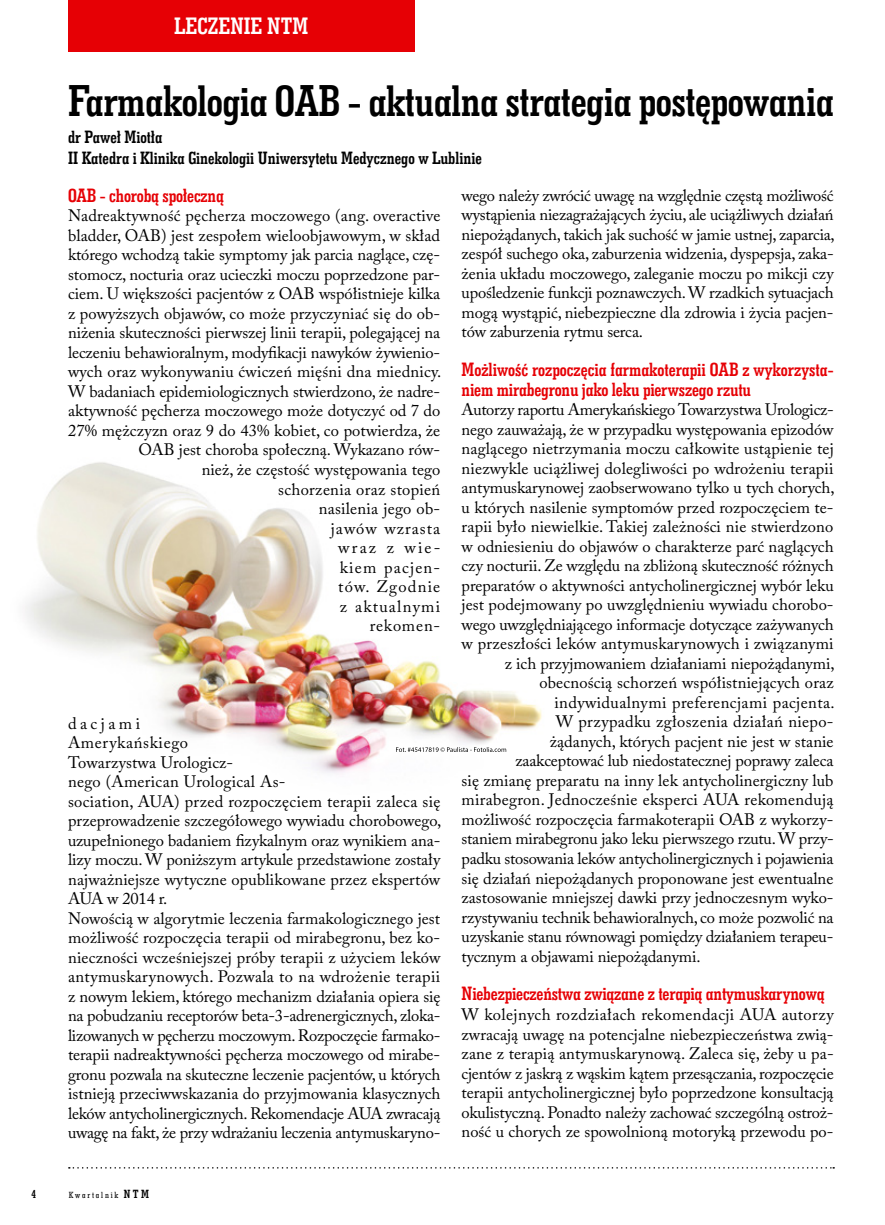
<style>
.page{position:relative;width:885px;height:1225px;background:#fff}
.page>*{position:absolute;margin:0;border:0;box-sizing:border-box;transform-origin:0 0}
.t1{font:45px "Geo Slab 703 Bd Cn EU Normal";letter-spacing:-.01em;color:#000}
.t2{font:24px "Geo Slab 703 Bd Cn EU Normal";color:#fff}
.t3{font:19.5px/19.5px "Geo Slab 703 Bd Cn EU Normal";letter-spacing:-.01em;color:#e60005}
.t4{font:18px/21px "Geo Slab 703 Bd Cn EU Normal";color:#000}
.t5{font:16.5px/19.5px "Adobe Caslon Pro";color:#000;text-align:justify}
.t6{font:16.5px "Adobe Caslon Pro";letter-spacing:-.02em;color:#000}
.t7{font:16.5px "Adobe Caslon Pro";letter-spacing:.025em;color:#000}
.t8{font:16.5px "Adobe Caslon Pro";letter-spacing:.02em;color:#000}
.t9{font:12px "Geo Slab 703 Bd Cn EU Normal";color:#000}
.t10{font:9px "Geo Slab 703 Md Cn EU Normal";letter-spacing:.2em;color:#000}
.s1{font-family:"Geo Slab 703 Bd Cn EU Normal";font-size:12px}
</style>
<div class="page">
<img style="left:25px;top:462px;width:517px;height:311px">
<div style="left:68px;top:0;width:347px;height:51px;background:#e60005"></div>
<svg style="left:69px;top:1167px;width:765px;height:1px"></svg>
<svg style="left:396px;top:747px;width:110px;height:5px"></svg>
<h2 class="t2" style="left:174px;top:11px;width:136px">LECZENIE NTM</h2>
<h1 class="t1" style="left:68px;top:72px;width:767px">Farmakologia OAB - aktualna strategia postępowania</h1>
<p class="t4" style="left:68px;top:126px;width:415px">dr Paweł Miotła<br>II Katedra i Klinika Ginekologii Uniwersytetu Medycznego w Lublinie</p>
<p class="t3" style="left:68px;top:185px;width:157px">OAB - chorobą społeczną</p>
<p class="t5" style="left:68px;top:206px;width:375px;text-align:right">Nadreaktywność pęcherza moczowego (ang. overactive bladder, OAB) jest zespołem wieloobjawowym, w skład którego wchodzą takie symptomy jak parcia naglące, czę&shy;stomocz, nocturia oraz ucieczki moczu poprzedzone par&shy;ciem. U większości pacjentów z OAB współistnieje kilka z powyższych objawów, co może przyczyniać się do ob&shy;niżenia skuteczności pierwszej linii terapii, polegającej na leczeniu behawioralnym, modyfikacji nawyków żywienio&shy;wych oraz wykonywaniu ćwiczeń mięśni dna miednicy.<br>W badaniach epidemiologicznych stwierdzono, że nadre&shy;aktywność pęcherza moczowego może dotyczyć od 7 do 27% mężczyzn oraz 9 do 43% kobiet, co potwierdza, że OAB jest choroba społeczną. Wykazano rów-<br>nież, że częstość występowania tego<br>schorzenia oraz stopień<br>nasilenia jego ob-<br>jawów wzrasta<br>wraz z wie-<br>kiem pacjen-<br>tów. Zgodnie<br>z aktualnymi<br>rekomen-</p>
<p class="t5" style="left:461px;top:185px;width:374px">wego należy zwrócić uwagę na względnie częstą możliwość wystąpienia niezagrażających życiu, ale uciążliwych działań niepożądanych, takich jak suchość w jamie ustnej, zaparcia, zespół suchego oka, zaburzenia widzenia, dyspepsja, zaka&shy;żenia układu moczowego, zaleganie moczu po mikcji czy upośledzenie funkcji poznawczych. W rzadkich sytuacjach mogą wystąpić, niebezpieczne dla zdrowia i życia pacjen&shy;tów zaburzenia rytmu serca.</p>
<p class="t3" style="left:461px;top:359px;width:373px">Możliwość rozpoczęcia farmakoterapii OAB z wykorzysta&shy;niem mirabegronu jako leku pierwszego rzutu</p>
<p class="t6" style="left:461px;top:400px;width:373px">Autorzy raportu Amerykańskiego Towarzystwa Urologicz-</p>
<p class="t5" style="left:461px;top:419px;width:373px">nego zauważają, że w przypadku występowania epizodów</p>
<p class="t5" style="left:461px;top:439px;width:373px">naglącego nietrzymania moczu całkowite ustąpienie tej</p>
<p class="t5" style="left:461px;top:458px;width:373px">niezwykle uciążliwej dolegliwości po wdrożeniu terapii</p>
<p class="t5" style="left:461px;top:478px;width:374px">antymuskarynowej zaobserwowano tylko u tych chorych,</p>
<p class="t5" style="left:461px;top:497px;width:373px">u których nasilenie symptomów przed rozpoczęciem te-</p>
<p class="t5" style="left:461px;top:517px;width:373px">rapii było niewielkie. Takiej zależności nie stwierdzono</p>
<p class="t5" style="left:461px;top:536px;width:373px">w odniesieniu do objawów o charakterze parć naglących</p>
<p class="t5" style="left:461px;top:556px;width:373px">czy nocturii. Ze względu na zbliżoną skuteczność różnych</p>
<p class="t5" style="left:461px;top:575px;width:373px">preparatów o aktywności antycholinergicznej wybór leku</p>
<p class="t5" style="left:461px;top:595px;width:373px">jest podejmowany po uwzględnieniu wywiadu chorobo-</p>
<p class="t5" style="left:461px;top:614px;width:373px">wego uwzględniającego informacje dotyczące zażywanych</p>
<p class="t5" style="left:461px;top:634px;width:373px">w przeszłości leków antymuskarynowych i związanymi</p>
<p class="t5" style="left:505px;top:653px;width:331px">z ich przyjmowaniem działaniami niepożądanymi,</p>
<p class="t5" style="left:539px;top:673px;width:296px">obecnością schorzeń współistniejących oraz</p>
<p class="t7" style="left:554px;top:692px;width:282px">indywidualnymi preferencjami pacjenta.</p>
<p class="t8" style="left:556px;top:712px;width:279px">W przypadku zgłoszenia działań niepo-</p>
<p class="t5" style="left:550px;top:731px;width:285px">żądanych, których pacjent nie jest w stanie</p>
<p class="t5" style="left:515px;top:751px;width:319px">zaakceptować lub niedostatecznej poprawy zaleca</p>
<p class="t5" style="left:461px;top:770px;width:373px">się zmianę preparatu na inny lek antycholinergiczny lub</p>
<p class="t5" style="left:461px;top:790px;width:373px">mirabegron. Jednocześnie eksperci AUA rekomendują</p>
<p class="t5" style="left:461px;top:809px;width:373px">możliwość rozpoczęcia farmakoterapii OAB z wykorzy-</p>
<p class="t5" style="left:461px;top:829px;width:373px">staniem mirabegronu jako leku pierwszego rzutu. W przy-</p>
<p class="t5" style="left:461px;top:848px;width:373px">padku stosowania leków antycholinergicznych i pojawienia</p>
<p class="t5" style="left:461px;top:868px;width:373px">się działań niepożądanych proponowane jest ewentualne</p>
<p class="t5" style="left:461px;top:887px;width:373px">zastosowanie mniejszej dawki przy jednoczesnym wyko-</p>
<p class="t5" style="left:461px;top:907px;width:373px">rzystywaniu technik behawioralnych, co może pozwolić na</p>
<p class="t5" style="left:461px;top:926px;width:373px">uzyskanie stanu równowagi pomiędzy działaniem terapeu-</p>
<p class="t5" style="left:461px;top:946px;width:240px">tycznym a objawami niepożądanymi.</p>
<p class="t3" style="left:461px;top:983px;width:364px">Niebezpieczeństwa związane z terapią antymuskarynową</p>
<p class="t5" style="left:461px;top:1004px;width:373px">W kolejnych rozdziałach rekomendacji AUA autorzy zwracają uwagę na potencjalne niebezpieczeństwa zwią&shy;zane z terapią antymuskarynową. Zaleca się, żeby u pa&shy;cjentów z jaskrą z wąskim kątem przesączania, rozpoczęcie terapii antycholinergicznej było poprzedzone konsultacją okulistyczną. Ponadto należy zachować szczególną ostroż&shy;ność u chorych ze spowolnioną motoryką przewodu po-</p>
<p class="t5" style="left:68px;top:713px;width:375px;text-align:left">dacjami<br>Amerykańskiego<br>Towarzystwa Urologicz-<br>nego (American Urological As-<br>sociation, AUA) przed rozpoczęciem terapii zaleca się przeprowadzenie szczegółowego wywiadu chorobowego, uzupełnionego badaniem fizykalnym oraz wynikiem ana&shy;lizy moczu. W poniższym artykule przedstawione zostały najważniejsze wytyczne opublikowane przez ekspertów AUA w 2014 r.<br>Nowością w algorytmie leczenia farmakologicznego jest możliwość rozpoczęcia terapii od mirabegronu, bez ko&shy;nieczności wcześniejszej próby terapii z użyciem leków antymuskarynowych. Pozwala to na wdrożenie terapii z nowym lekiem, którego mechanizm działania opiera się na pobudzaniu receptorów beta-3-adrenergicznych, zloka&shy;lizowanych w pęcherzu moczowym. Rozpoczęcie farmako&shy;terapii nadreaktywności pęcherza moczowego od mirabe&shy;gronu pozwala na skuteczne leczenie pacjentów, u których istnieją przeciwwskazania do przyjmowania klasycznych leków antycholinergicznych. Rekomendacje AUA zwracają uwagę na fakt, że przy wdrażaniu leczenia antymuskaryno-</p>
<p class="t9" style="left:32px;top:1186px;width:6px">4</p>
<p class="t10" style="left:69px;top:1189px;width:82px">Kwartalnik <span class="s1">NTM</span></p>
</div>
